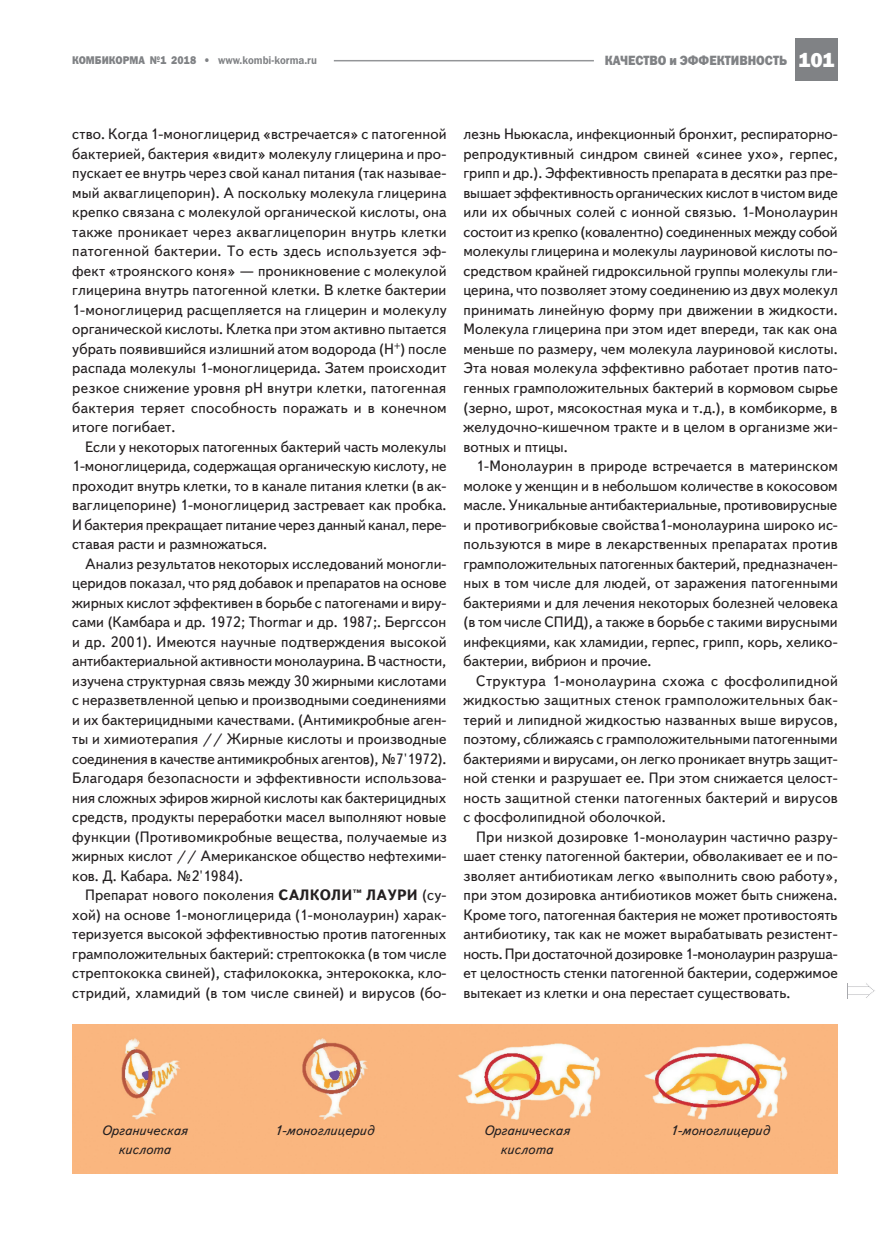
<style>
.page{position:relative;width:893px;height:1234px;background:#fff}
.page>*{position:absolute;margin:0;border:0;box-sizing:border-box;transform-origin:0 0}
.t1{font:800 21px "Franklin Gothic";color:#fff}
.Osnovnoy_text-10-13{font:15px/19.5px "Text Book C";letter-spacing:.005em;color:#231f20;text-align:justify}
.Podrisunochnaya_podp{font:italic 13.5px "Text Book C";color:#231f20}
.Zagolovok{font:13.5px "Franklin Gothic Heavy C";color:#808285;scale:.9 1}
.Zagolovok-2{font:11.25px "Franklin Gothic Demi C";color:#808285;scale:.9 1}
.Zagolovok-3{font:11.25px "Franklin Gothic Heavy C";color:#808285;scale:.9 1}
.s1{font-family:"Franklin Gothic Heavy C"}
.s2{font-weight:700}
</style>
<div class="page">
<div style="left:795px;top:38px;width:43px;height:43px;background:#808285"></div>
<hr style="left:334px;top:60px;width:260px;height:1px;background:#939598">
<img style="left:72px;top:1024px;width:766px;height:149px">
<svg style="left:847px;top:983px;width:28px;height:15px"></svg>
<p class="Zagolovok-3" style="left:72px;top:54px;width:42px">КОМБИКО</p>
<p class="Zagolovok-2" style="left:123px;top:54px;width:217px"><span class="s1">РМА №1 2018 •</span> www.kombi-korma.ru</p>
<p class="Zagolovok" style="left:605px;top:53px;width:204px">качество и эффективность</p>
<p class="t1" style="left:798px;top:46px;width:38px">101</p>
<p class="Osnovnoy_text-10-13" style="left:72px;top:125px;width:376px">ство. Когда 1-моноглицерид «встречается» с патогенной бактерией, бактерия «видит» молекулу глицерина и про&shy;пускает ее внутрь через свой канал питания (так называе&shy;мый акваглицепорин). А поскольку молекула глицерина крепко связана с молекулой органической кислоты, она также проникает через акваглицепорин внутрь клетки патогенной бактерии. То есть здесь используется эф&shy;фект «троянского коня» — проникновение с молекулой глицерина внутрь патогенной клетки. В клетке бактерии 1-моноглицерид расщепляется на глицерин и молекулу органической кислоты. Клетка при этом активно пытается убрать появившийся излишний атом водорода (Н<sup>+</sup>) после распада молекулы 1-моноглицерида. Затем происходит резкое снижение уровня рН внутри клетки, патогенная бактерия теряет способность поражать и в конечном итоге погибает.</p>
<p class="Osnovnoy_text-10-13" style="left:72px;top:437px;width:376px;text-indent:13px">Если у некоторых патогенных бактерий часть молекулы 1-моноглицерида, содержащая органическую кислоту, не проходит внутрь клетки, то в канале питания клетки (в ак&shy;ваглицепорине) 1-моноглицерид застревает как пробка.</p>
<p class="Osnovnoy_text-10-13" style="left:72px;top:515px;width:376px">И бактерия прекращает питание через данный канал, пере&shy;ставая расти и размножаться.</p>
<p class="Osnovnoy_text-10-13" style="left:72px;top:554px;width:376px;text-indent:13px">Анализ результатов некоторых исследований моногли&shy;церидов показал, что ряд добавок и препаратов на основе жирных кислот эффективен в борьбе с патогенами и виру&shy;сами (Камбара и др. 1972; Thormar и др. 1987;. Бергссон и др. 2001). Имеются научные подтверждения высокой антибактериальной активности монолаурина. В частности, изучена структурная связь между 30 жирными кислотами с неразветвленной цепью и производными соединениями и их бактерицидными качествами. (Антимикробные аген&shy;ты и химиотерапия // Жирные кислоты и производные соединения в качестве антимикробных агентов), №7'1972).<br>Благодаря безопасности и эффективности использова&shy;ния сложных эфиров жирной кислоты как бактерицидных средств, продукты переработки масел выполняют новые функции (Противомикробные вещества, получаемые из жирных кислот // Американское общество нефтехими&shy;ков. Д. Кабара. №2'1984).</p>
<p class="Osnovnoy_text-10-13" style="left:72px;top:885px;width:376px;text-indent:13px">Препарат нового поколения <span class="s2">САЛКОЛИ™ ЛАУРИ</span> (су&shy;хой) на основе 1-моноглицерида (1-монолаурин) харак&shy;теризуется высокой эффективностью против патогенных грамположительных бактерий: стрептококка (в том числе стрептококка свиней), стафилококка, энтерококка, кло&shy;стридий, хламидий (в том числе свиней) и вирусов (бо-</p>
<p class="Osnovnoy_text-10-13" style="left:463px;top:125px;width:376px">лезнь Ньюкасла, инфекционный бронхит, респираторно&shy;репродуктивный синдром свиней «синее ухо», герпес, грипп и др.). Эффективность препарата в десятки раз пре&shy;вышает эффективность органических кислот в чистом виде или их обычных солей с ионной связью. 1-Монолаурин состоит из крепко (ковалентно) соединенных между собой молекулы глицерина и молекулы лауриновой кислоты по&shy;средством крайней гидроксильной группы молекулы гли&shy;церина, что позволяет этому соединению из двух молекул принимать линейную форму при движении в жидкости.<br>Молекула глицерина при этом идет впереди, так как она меньше по размеру, чем молекула лауриновой кислоты.<br>Эта новая молекула эффективно работает против пато&shy;генных грамположительных бактерий в кормовом сырье (зерно, шрот, мясокостная мука и т.д.), в комбикорме, в желудочно-кишечном тракте и в целом в организме жи&shy;вотных и птицы.</p>
<p class="Osnovnoy_text-10-13" style="left:463px;top:456px;width:376px;text-indent:13px">1-Монолаурин в природе встречается в материнском молоке у женщин и в небольшом количестве в кокосовом масле. Уникальные антибактериальные, противовирусные и противогрибковые свойства1-монолаурина широко ис&shy;пользуются в мире в лекарственных препаратах против грамположительных патогенных бактерий, предназначен&shy;ных в том числе для людей, от заражения патогенными бактериями и для лечения некоторых болезней человека (в том числе СПИД), а также в борьбе с такими вирусными инфекциями, как хламидии, герпес, грипп, корь, хелико&shy;бактерии, вибрион и прочие.</p>
<p class="Osnovnoy_text-10-13" style="left:463px;top:671px;width:376px;text-indent:13px">Структура 1-монолаурина схожа с фосфолипидной жидкостью защитных стенок грамположительных бак&shy;терий и липидной жидкостью названных выше вирусов, поэтому, сближаясь с грамположительными патогенными бактериями и вирусами, он легко проникает внутрь защит&shy;ной стенки и разрушает ее. При этом снижается целост&shy;ность защитной стенки патогенных бактерий и вирусов с фосфолипидной оболочкой.</p>
<p class="Osnovnoy_text-10-13" style="left:463px;top:827px;width:376px;text-indent:13px">При низкой дозировке 1-монолаурин частично разру&shy;шает стенку патогенной бактерии, обволакивает ее и по&shy;зволяет антибиотикам легко «выполнить свою работу», при этом дозировка антибиотиков может быть снижена.<br>Кроме того, патогенная бактерия не может противостоять антибиотику, так как не может вырабатывать резистент&shy;ность. При достаточной дозировке 1-монолаурин разруша&shy;ет целостность стенки патогенной бактерии, содержимое вытекает из клетки и она перестает существовать.</p>
<p class="Podrisunochnaya_podp" style="left:102px;top:1122px;width:87px">Органическая</p>
<p class="Podrisunochnaya_podp" style="left:274px;top:1122px;width:101px">1-моноглицерид</p>
<p class="Podrisunochnaya_podp" style="left:118px;top:1141px;width:54px">кислота</p>
<p class="Podrisunochnaya_podp" style="left:484px;top:1122px;width:87px">Органическая</p>
<p class="Podrisunochnaya_podp" style="left:670px;top:1122px;width:101px">1-моноглицерид</p>
<p class="Podrisunochnaya_podp" style="left:500px;top:1141px;width:54px">кислота</p>
</div>
